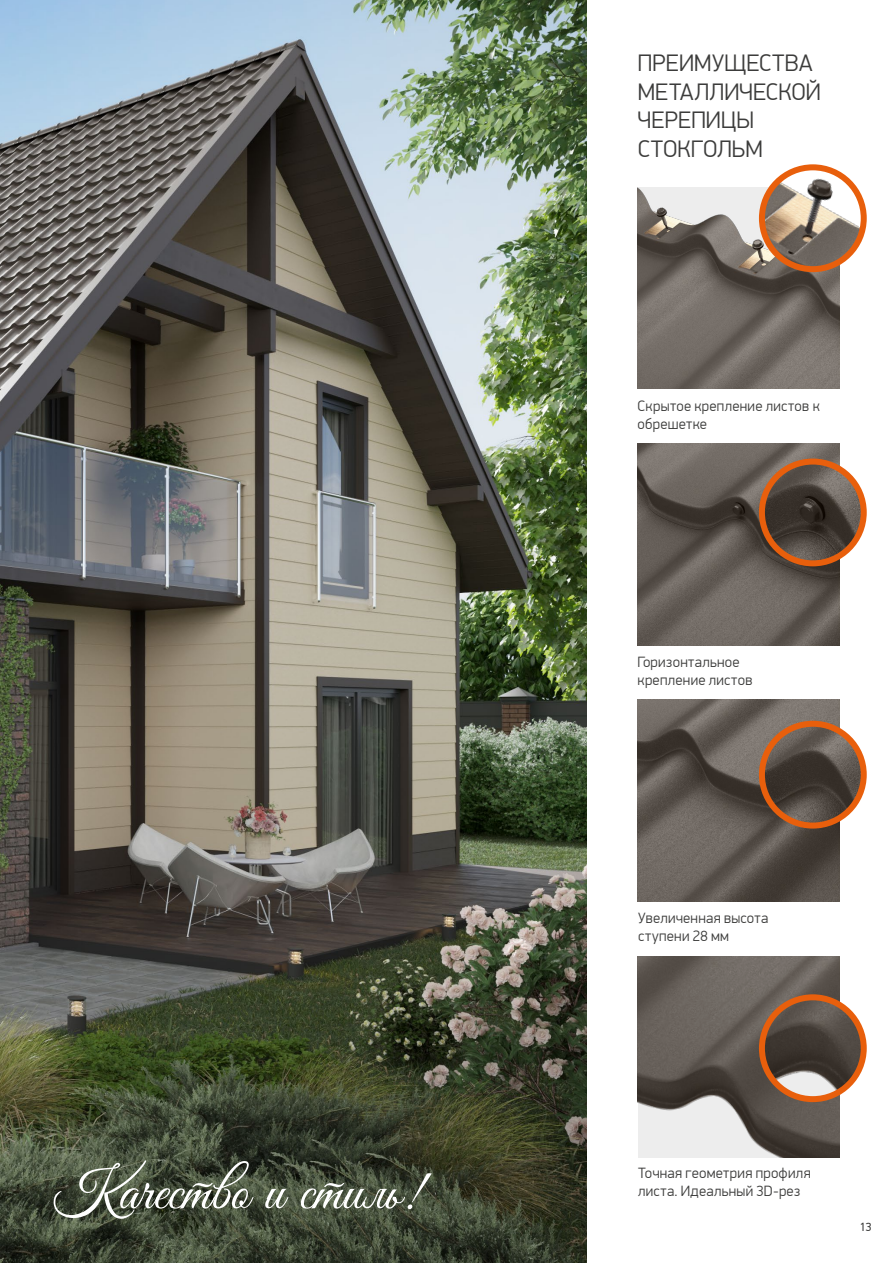
<style>
.page{position:relative;width:893px;height:1263px;background:#fff}
.page>*{position:absolute;margin:0;border:0;box-sizing:border-box;transform-origin:0 0}
.t1{font:56.7px "Good Vibes Pro";color:#fff}
.t2{font:300 24px/28.8px "PF Din Display Pro";letter-spacing:.005em;color:#3c3c3b}
.t3{font:300 15px/18px "PF Din Display Pro";letter-spacing:.015em;color:#3c3c3b}
.t4{font:12px "PF Din Display Pro";color:#3c3c3b}
</style>
<div class="page">
<img style="left:0;top:0;width:587px;height:911px">
<svg style="left:0;top:911px;width:587px;height:352px;background:#434835"></svg>
<img style="left:638px;top:188px;width:201px;height:201px">
<img style="left:638px;top:444px;width:201px;height:201px">
<img style="left:638px;top:956px;width:201px;height:201px">
<img style="left:638px;top:700px;width:201px;height:201px">
<img style="left:762px;top:167px;width:102px;height:102px;border-radius:51px">
<div style="left:759px;top:164px;width:108px;height:108px;border:6px solid #e85f0c;border-radius:50%"></div>
<img style="left:762px;top:461px;width:102px;height:102px;border-radius:51px">
<div style="left:759px;top:458px;width:108px;height:108px;border:6px solid #e85f0c;border-radius:50%"></div>
<img style="left:762px;top:724px;width:102px;height:101px;border-radius:51px">
<div style="left:759px;top:721px;width:108px;height:107px;border:6px solid #e85f0c;border-radius:50%"></div>
<img style="left:762px;top:997px;width:102px;height:102px;border-radius:51px">
<div style="left:759px;top:994px;width:108px;height:108px;border:6px solid #e85f0c;border-radius:50%"></div>
<h1 class="t1" style="left:54px;top:1155px;width:368px">Качество и стиль!</h1>
<h2 class="t2" style="left:638px;top:49px;width:185px">ПРЕИМУЩЕСТВА<br>МЕТАЛЛИЧЕСКОЙ<br>ЧЕРЕПИЦЫ<br>СТОКГОЛЬМ</h2>
<p class="t3" style="left:638px;top:397px;width:184px">Скрытое крепление листов к обрешетке</p>
<p class="t3" style="left:638px;top:653px;width:116px">Горизонтальное крепление листов</p>
<p class="t3" style="left:638px;top:909px;width:132px">Увеличенная высота ступени 28 мм</p>
<p class="t3" style="left:638px;top:1164px;width:174px">Точная геометрия профиля листа. Идеальный 3D-рез</p>
<p class="t4" style="left:860px;top:1220px;width:13px">13</p>
</div>
